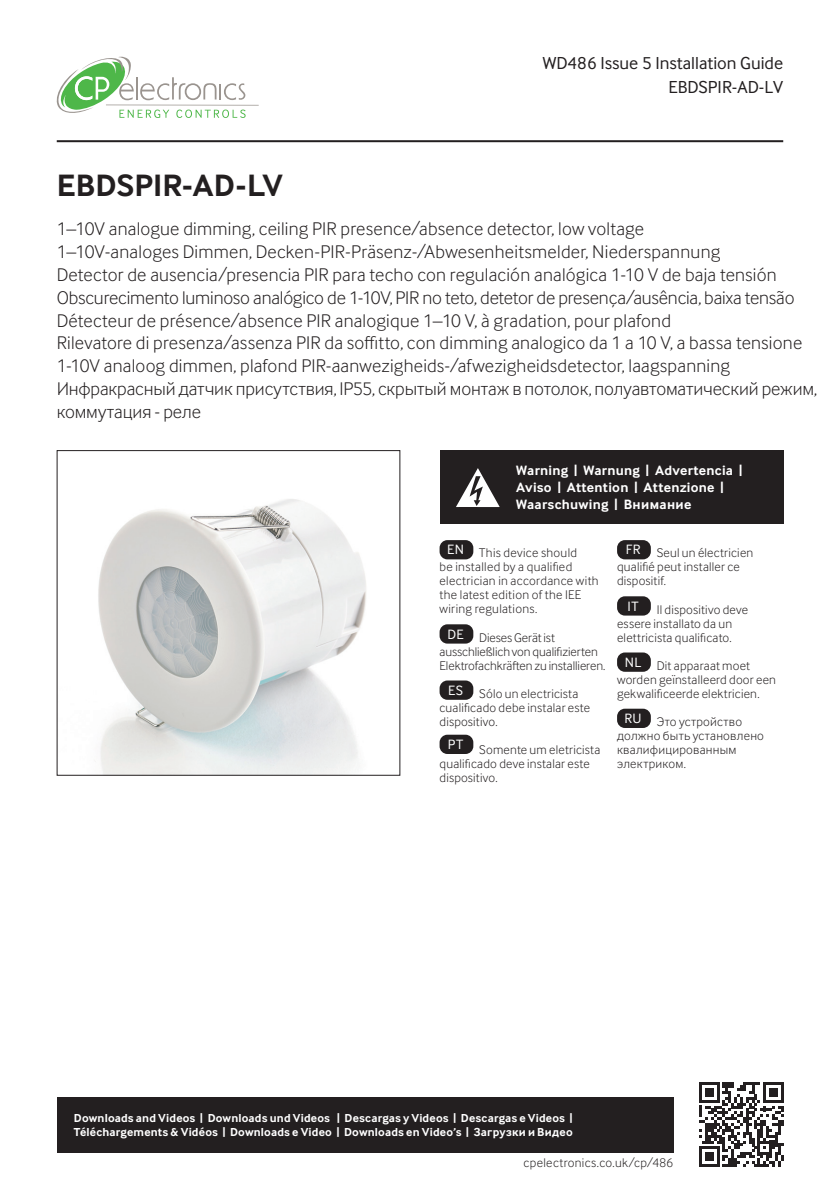
<style>
.page{position:relative;width:840px;height:1191px;background:#fff}
.page>*{position:absolute;margin:0;border:0;box-sizing:border-box;transform-origin:0 0}
.Page_Header{font:700 32px "Inter Face";letter-spacing:.005em;color:#231f20}
.Intro_Section{font:300 19px/22.8px "Inter Face";letter-spacing:.01em;color:#231f20}
.Intro_Section-2{font:300 19px/22.8px "Inter Face";letter-spacing:-.01em;color:#231f20}
.Section_header_capti{font:18px "Inter Face";color:#231f20}
.Sub_Heading{font:700 14px/16.8px "Inter Face";letter-spacing:.02em;color:#fff}
.Sub_Heading-2{font:14px "Inter Face";letter-spacing:.025em;color:#fff}
.Caption_Copy_N{font:300 13px/14px "Inter Face";letter-spacing:.015em;color:#231f20}
.Caption_Copy_N-2{font:300 13px/14px "Inter Face";letter-spacing:-.005em;color:#231f20}
.Caption_Bullet{font:300 13px "Inter Face";letter-spacing:.025em;color:#231f20}
.Caption_Copy_N-3{font:700 12px/14px "Inter Face";letter-spacing:.015em;color:#fff}
</style>
<div class="page">
<svg style="left:57px;top:57px;width:189px;height:61px"></svg>
<hr style="left:106px;top:105px;width:152px;height:1px;background:#9a948f">
<hr style="left:57px;top:140px;width:725px;height:2px;background:#231f20">
<svg style="left:699px;top:1082px;width:84px;height:84px"></svg>
<img style="left:95px;top:499px;width:271px;height:274px">
<div style="left:57px;top:1096px;width:616px;height:56px;background:#231f20"></div>
<div style="left:439px;top:450px;width:344px;height:74px;background:#231f20"></div>
<svg style="left:456px;top:468px;width:44px;height:39px"></svg>
<div style="left:439px;top:540px;width:34px;height:19px;background:#231f20;border-radius:8px"></div>
<div style="left:439px;top:624px;width:34px;height:19px;background:#231f20;border-radius:8px"></div>
<div style="left:439px;top:680px;width:34px;height:20px;background:#231f20;border-radius:8px"></div>
<div style="left:439px;top:734px;width:34px;height:20px;background:#231f20;border-radius:8px"></div>
<div style="left:616px;top:540px;width:34px;height:19px;background:#231f20;border-radius:8px"></div>
<div style="left:616px;top:596px;width:34px;height:19px;background:#231f20;border-radius:8px"></div>
<div style="left:616px;top:652px;width:34px;height:20px;background:#231f20;border-radius:8px"></div>
<div style="left:616px;top:708px;width:34px;height:20px;background:#231f20;border-radius:8px"></div>
<p class="Section_header_capti" style="left:542px;top:53px;width:242px">WD486 Issue 5 Installation Guide</p>
<p class="Section_header_capti" style="left:668px;top:77px;width:116px">EBDSPIR-AD-LV</p>
<p class="Page_Header" style="left:57px;top:166px;width:227px">EBDSPIR-AD-LV</p>
<p class="Intro_Section" style="left:57px;top:218px;width:746px">1–10V analogue dimming, ceiling PIR presence/absence detector, low voltage<br>1–10V-analoges Dimmen, Decken-PIR-Präsenz-/Abwesenheitsmelder, Niederspannung<br>Detector de ausencia/presencia PIR para techo con regulación analógica 1-10 V de baja tensión Obscurecimento luminoso analógico de 1-10V, PIR no teto, detetor de presença/ausência, baixa tensão Détecteur de présence/absence PIR analogique 1–10 V, à gradation, pour plafond<br>Rilevatore di presenza/assenza PIR da soffitto, con dimming analogico da 1 a 10 V, a bassa tensione 1-10V analoog dimmen, plafond PIR-aanwezigheids-/afwezigheidsdetector, laagspanning</p>
<p class="Intro_Section-2" style="left:57px;top:377px;width:761px">Инфракрасный датчик присутствия, IP55, скрытый монтаж в потолок, полуавтоматический режим, коммутация - реле</p>
<p class="Sub_Heading" style="left:516px;top:462px;width:228px">Warning | Warnung | Advertencia |<br>Aviso | Attention | Attenzione |<br>Waarschuwing | Внимание</p>
<p class="Sub_Heading-2" style="left:447px;top:542px;width:18px">EN</p>
<p class="Caption_Copy_N" style="left:439px;top:546px;width:160px;text-indent:40px">This device should<br>be installed by a qualified electrician in accordance with the latest edition of the IEE wiring regulations.</p>
<p class="Sub_Heading-2" style="left:447px;top:626px;width:18px">DE</p>
<p class="Caption_Copy_N-2" style="left:439px;top:630px;width:167px;text-indent:40px">Dieses Gerät ist ausschließlich von qualifizierten<br>Elektrofachkräften zu installieren.</p>
<p class="Sub_Heading-2" style="left:448px;top:682px;width:16px">ES</p>
<p class="Caption_Copy_N" style="left:439px;top:686px;width:152px;text-indent:40px">Sólo un electricista cualificado debe instalar este dispositivo.</p>
<p class="Sub_Heading-2" style="left:447px;top:736px;width:17px">PT</p>
<p class="Caption_Copy_N" style="left:439px;top:742px;width:162px;text-indent:40px">Somente um eletricista qualificado deve instalar este dispositivo.</p>
<p class="Sub_Heading-2" style="left:625px;top:542px;width:16px">FR</p>
<p class="Caption_Copy_N" style="left:616px;top:546px;width:138px;text-indent:40px">Seul un électricien qualifié peut installer ce dispositif.</p>
<p class="Sub_Heading-2" style="left:627px;top:598px;width:12px">IT</p>
<p class="Caption_Copy_N" style="left:616px;top:602px;width:132px;text-indent:40px">Il dispositivo deve essere installato da un elettricista qualificato.</p>
<p class="Sub_Heading-2" style="left:624px;top:654px;width:18px">NL</p>
<p class="Caption_Copy_N" style="left:616px;top:658px;width:160px;text-indent:40px">Dit apparaat moet worden geïnstalleerd door een gekwalificeerde elektricien.</p>
<p class="Sub_Heading-2" style="left:624px;top:710px;width:19px">RU</p>
<p class="Caption_Copy_N" style="left:616px;top:714px;width:148px;text-indent:40px">Это устройство должно быть установлено квалифицированным электриком.</p>
<p class="Caption_Copy_N-3" style="left:74px;top:1110px;width:500px">Downloads and Videos | Downloads und Videos | Descargas y Videos | Descargas e Videos |<br>Téléchargements &amp; Vidéos | Downloads e Video | Downloads en Video’s | Загрузки и Видео</p>
<p class="Caption_Bullet" style="left:523px;top:1154px;width:151px">cpelectronics.co.uk/cp/486</p>
</div>
